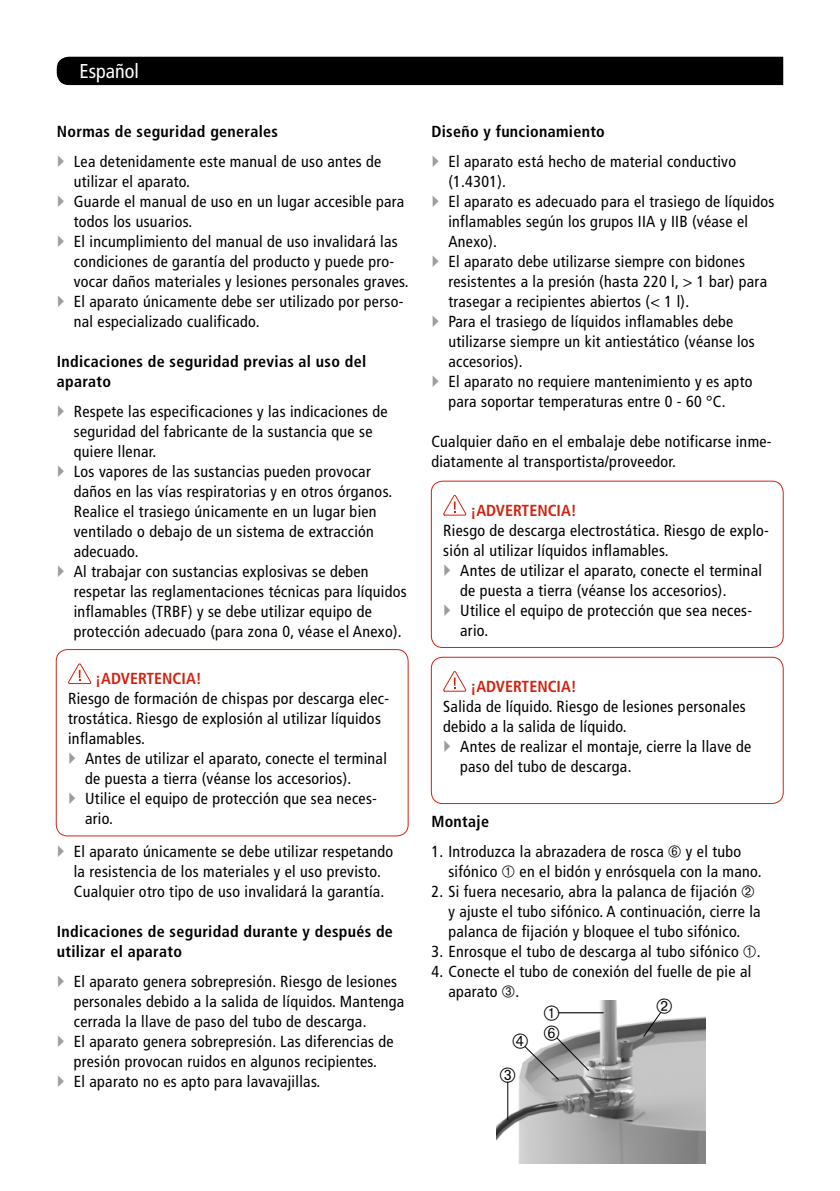
<style>
.page{position:relative;width:840px;height:1191px;background:#fff}
.page>*{position:absolute;margin:0;border:0;box-sizing:border-box;transform-origin:0 0}
.t1{font:condensed 20px "Frutiger";color:#fff}
.t2{font:condensed 16px/20px "Frutiger";letter-spacing:.02em;color:#000}
.t3{font:700 condensed 16px/20px "Frutiger";letter-spacing:.02em;color:#000}
.t4{font:700 condensed 16px "Frutiger";color:#d32210}
</style>
<div class="page">
<div style="left:57px;top:57px;width:725px;height:28px;background:#000"></div>
<svg style="left:68px;top:663px;width:23px;height:21px"></svg>
<div style="left:56px;top:649px;width:352px;height:187px;border:1px solid #d32210;border-radius:11px"></div>
<svg style="left:443px;top:495px;width:23px;height:20px"></svg>
<div style="left:430px;top:480px;width:353px;height:168px;border:1px solid #d32210;border-radius:11px"></div>
<svg style="left:443px;top:671px;width:23px;height:20px"></svg>
<div style="left:430px;top:657px;width:353px;height:147px;border:1px solid #d32210;border-radius:11px"></div>
<img style="left:496px;top:1000px;width:209px;height:163px">
<hr style="left:558px;top:1012px;width:45px;height:1px;background:#000">
<hr style="left:507px;top:1081px;width:1px;height:39px;background:#000">
<svg style="left:642px;top:1000px;width:29px;height:38px"></svg>
<svg style="left:500px;top:1005px;width:90px;height:77px"></svg>
<p class="t1" style="left:79px;top:60px;width:61px">Español</p>
<p class="t3" style="left:57px;top:121px;width:223px">Normas de seguridad generales</p>
<p class="t2" style="left:74px;top:151px;width:336px">Lea detenidamente este manual de uso antes de utilizar el aparato.<br>Guarde el manual de uso en un lugar accesible para todos los usuarios.<br>El incumplimiento del manual de uso invalidará las condiciones de garantía del producto y puede pro&shy;vocar daños materiales y lesiones personales graves.<br>El aparato únicamente debe ser utilizado por perso&shy;nal especializado cualificado.</p>
<p class="t3" style="left:57px;top:351px;width:311px">Indicaciones de seguridad previas al uso del aparato</p>
<p class="t2" style="left:74px;top:401px;width:334px">Respete las especificaciones y las indicaciones de seguridad del fabricante de la sustancia que se quiere llenar.<br>Los vapores de las sustancias pueden provocar daños en las vías respiratorias y en otros órganos.<br>Realice el trasiego únicamente en un lugar bien ventilado o debajo de un sistema de extracción adecuado.<br>Al trabajar con sustancias explosivas se deben respetar las reglamentaciones técnicas para líquidos inflamables (TRBF) y se debe utilizar equipo de protección adecuado (para zona 0, véase el Anexo).</p>
<p class="t4" style="left:95px;top:669px;width:108px">¡ADVERTENCIA!</p>
<p class="t2" style="left:68px;top:688px;width:322px">Riesgo de formación de chispas por descarga elec&shy;trostática. Riesgo de explosión al utilizar líquidos inflamables.</p>
<p class="t2" style="left:85px;top:748px;width:303px">Antes de utilizar el aparato, conecte el terminal de puesta a tierra (véanse los accesorios).<br>Utilice el equipo de protección que sea neces&shy;ario.</p>
<p class="t2" style="left:74px;top:841px;width:321px">El aparato únicamente se debe utilizar respetando la resistencia de los materiales y el uso previsto.<br>Cualquier otro tipo de uso invalidará la garantía.</p>
<p class="t3" style="left:57px;top:921px;width:337px">Indicaciones de seguridad durante y después de utilizar el aparato</p>
<p class="t2" style="left:74px;top:971px;width:332px">El aparato genera sobrepresión. Riesgo de lesiones personales debido a la salida de líquidos. Mantenga cerrada la llave de paso del tubo de descarga.<br>El aparato genera sobrepresión. Las diferencias de presión provocan ruidos en algunos recipientes.<br>El aparato no es apto para lavavajillas.</p>
<p class="t3" style="left:431px;top:121px;width:175px">Diseño y funcionamiento</p>
<p class="t2" style="left:448px;top:151px;width:327px">El aparato está hecho de material conductivo (1.4301).<br>El aparato es adecuado para el trasiego de líquidos inflamables según los grupos IIA y IIB (véase el Anexo).<br>El aparato debe utilizarse siempre con bidones resistentes a la presión (hasta 220 l, &gt; 1 bar) para trasegar a recipientes abiertos (&lt; 1 l).<br>Para el trasiego de líquidos inflamables debe utilizarse siempre un kit antiestático (véanse los accesorios).<br>El aparato no requiere mantenimiento y es apto para soportar temperaturas entre 0 - 60 °C.</p>
<p class="t2" style="left:431px;top:431px;width:342px">Cualquier daño en el embalaje debe notificarse inme&shy;diatamente al transportista/proveedor.</p>
<p class="t4" style="left:470px;top:500px;width:108px">¡ADVERTENCIA!</p>
<p class="t2" style="left:443px;top:520px;width:327px">Riesgo de descarga electrostática. Riesgo de explo&shy;sión al utilizar líquidos inflamables.</p>
<p class="t2" style="left:460px;top:560px;width:303px">Antes de utilizar el aparato, conecte el terminal de puesta a tierra (véanse los accesorios).<br>Utilice el equipo de protección que sea neces&shy;ario.</p>
<p class="t4" style="left:470px;top:676px;width:108px">¡ADVERTENCIA!</p>
<p class="t2" style="left:443px;top:696px;width:304px">Salida de líquido. Riesgo de lesiones personales debido a la salida de líquido.</p>
<p class="t2" style="left:460px;top:736px;width:292px">Antes de realizar el montaje, cierre la llave de paso del tubo de descarga.</p>
<p class="t3" style="left:431px;top:811px;width:59px">Montaje</p>
<p class="t2" style="left:431px;top:841px;width:234px">1. Introduzca la abrazadera de rosca</p>
<p class="t2" style="left:685px;top:841px;width:57px">y el tubo</p>
<p class="t2" style="left:448px;top:861px;width:51px">sifónico</p>
<p class="t2" style="left:519px;top:861px;width:243px">en el bidón y enrósquela con la mano.</p>
<p class="t2" style="left:448px;top:881px;width:313px;text-indent:-17px">2. Si fuera necesario, abra la palanca de fijación<br>y ajuste el tubo sifónico. A continuación, cierre la palanca de fijación y bloquee el tubo sifónico.</p>
<p class="t2" style="left:431px;top:941px;width:330px">3. Enrosque el tubo de descarga al tubo sifónico .</p>
<p class="t2" style="left:448px;top:961px;width:304px;text-indent:-17px">4. Conecte el tubo de conexión del fuelle de pie al aparato .</p>
</div>
